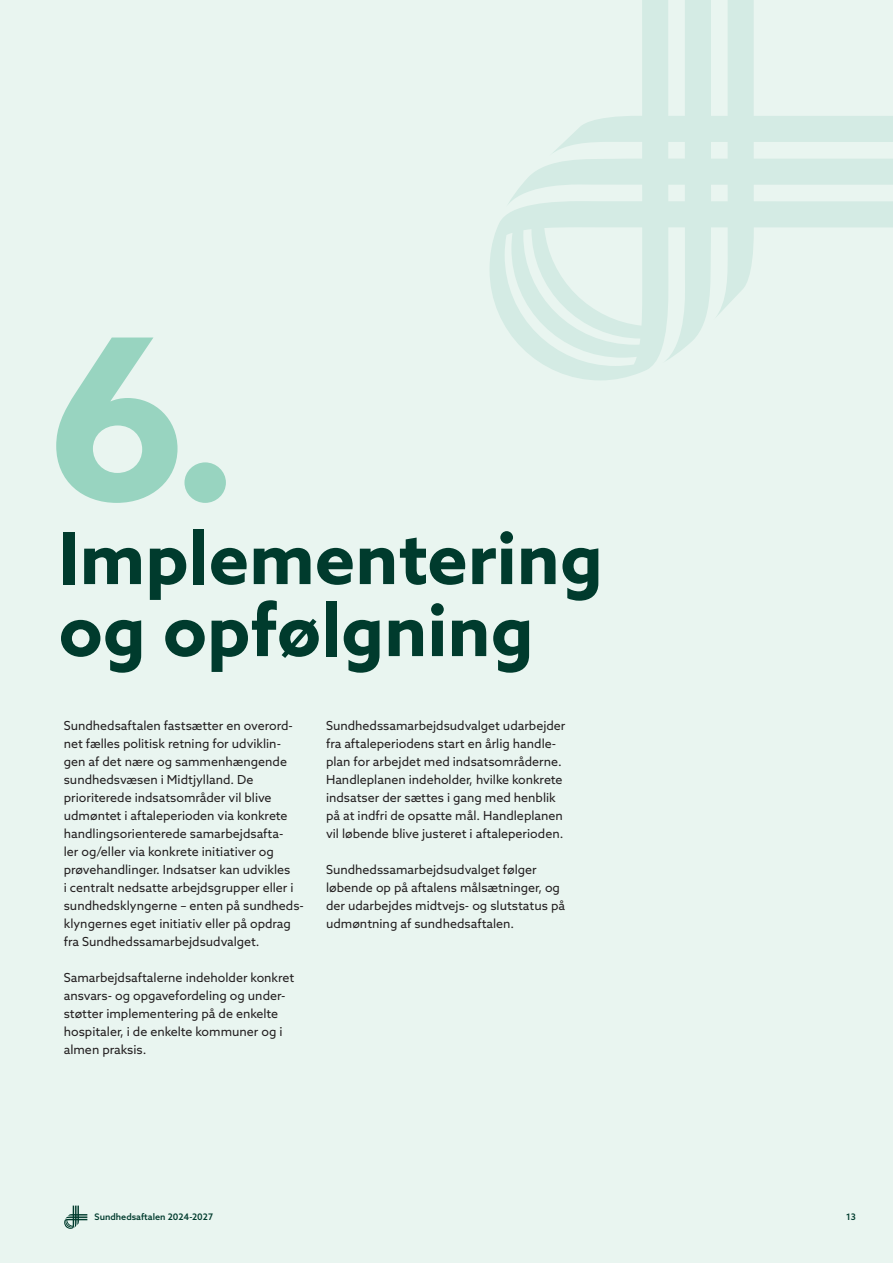
<style>
.page{position:relative;width:893px;height:1263px;background:#e9f5f0}
.page>*{position:absolute;margin:0;border:0;box-sizing:border-box;transform-origin:0 0}
.t1{font:700 225px "Azo Sans";color:#98d4c0}
.t2{font:700 72px/72px "Azo Sans";color:#003b2d}
.t3{font:12.45px/18px "Azo Sans";color:#231f20}
.t4{font:500 9px "Azo Sans";color:#003b2d}
</style>
<div class="page">
<svg style="left:490px;top:0;width:403px;height:380px"></svg>
<svg style="left:64px;top:1205px;width:23px;height:24px"></svg>
<h1 class="t1" style="left:47px;top:271px;width:194px">6.</h1>
<h2 class="t2" style="left:59px;top:521px;width:546px">Implementering og opfølgning</h2>
<p class="t3" style="left:64px;top:716px;width:242px">Sundhedsaftalen fastsætter en overord&shy;net fælles politisk retning for udviklin&shy;gen af det nære og sammenhængende sundhedsvæsen i Midtjylland. De prioriterede indsatsområder vil blive udmøntet i aftaleperioden via konkrete handlingsorienterede samarbejdsafta-<br>ler og/eller via konkrete initiativer og prøvehandlinger. Indsatser kan udvikles<br>i centralt nedsatte arbejdsgrupper eller i sundhedsklyngerne – enten på sundheds&shy;klyngernes eget initiativ eller på opdrag fra Sundhedssamarbejdsudvalget.</p>
<p class="t3" style="left:64px;top:968px;width:232px">Samarbejdsaftalerne indeholder konkret ansvars- og opgavefordeling og under&shy;støtter implementering på de enkelte hospitaler, i de enkelte kommuner og i almen praksis.</p>
<p class="t3" style="left:326px;top:716px;width:241px">Sundhedssamarbejdsudvalget udarbejder fra aftaleperiodens start en årlig handle&shy;plan for arbejdet med indsatsområderne.<br>Handleplanen indeholder, hvilke konkrete indsatser der sættes i gang med henblik på at indfri de opsatte mål. Handleplanen vil løbende blive justeret i aftaleperioden.</p>
<p class="t3" style="left:326px;top:860px;width:240px">Sundhedssamarbejdsudvalget følger løbende op på aftalens målsætninger, og der udarbejdes midtvejs- og slutstatus på udmøntning af sundhedsaftalen.</p>
<p class="t4" style="left:95px;top:1211px;width:120px">Sundhedsaftalen 2024-2027</p>
<p class="t4" style="left:846px;top:1211px;width:11px">13</p>
</div>
